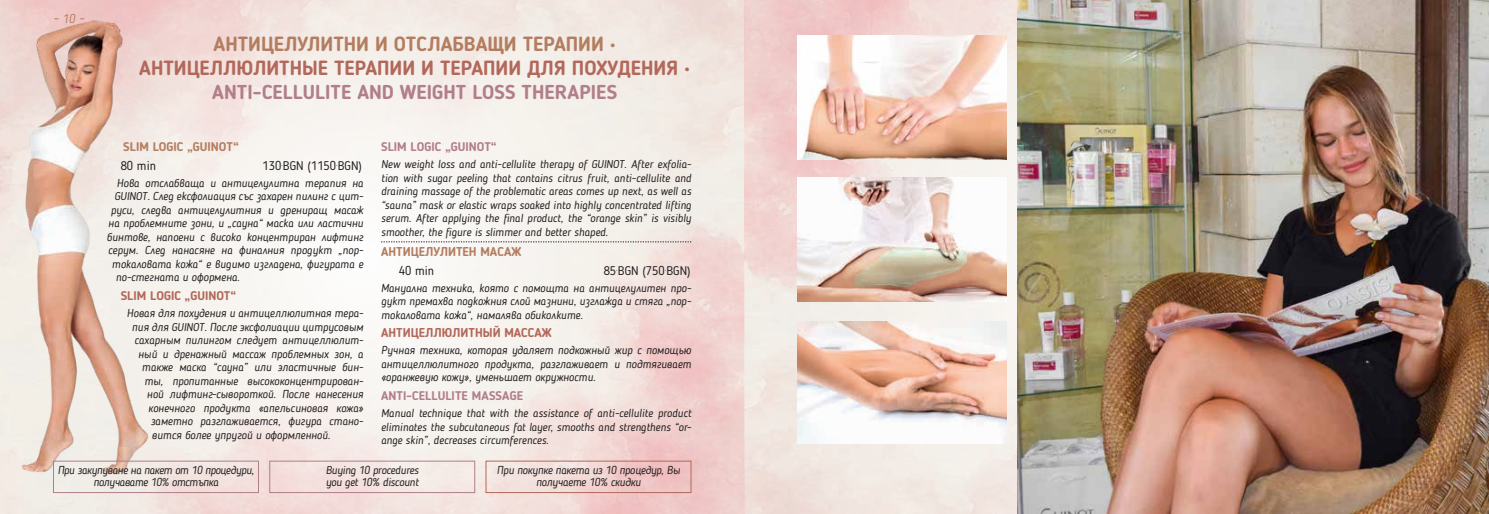
<style>
.page{position:relative;width:1489px;height:514px;background:#fff}
.page>*{position:absolute;margin:0;border:0;box-sizing:border-box;transform-origin:0 0}
.t1{font:700 20px "Blogger Sans";color:#b2685a}
.t2{font:700 20px "Blogger Sans";color:#b17e8a}
.t3{font:700 20px "Blogger Sans";color:#b37d60}
.t4{font:12.5px "Blogger Sans";color:#231f20}
.t5{font:700 12.5px "Blogger Sans";color:#b2685a}
.t6{font:700 12.5px "Blogger Sans";color:#b17e8a}
.t7{font:700 12.5px "Blogger Sans";color:#b37d60}
.t8{font:italic 12.5px "Blogger Sans";color:#b37d60}
.t9{font:italic 11.25px/13.5px "Blogger Sans";color:#231f20;text-align:justify}
.t10{font:italic 11.25px/12.5px "Blogger Sans";letter-spacing:-.02em;color:#231f20}
.t11{font:italic 11.25px/12.5px "Blogger Sans";letter-spacing:-.03em;color:#231f20;text-align:center}
</style>
<div class="page">
<img style="left:0;top:0;width:744px;height:514px">
<svg style="left:744px;top:0;width:273px;height:514px;background:#f1e0dc"></svg>
<img style="left:0;top:9px;width:153px;height:482px">
<svg style="left:381px;top:242px;width:310px;height:1px"></svg>
<div style="left:53px;top:461px;width:206px;height:32px;border:1px solid #b17e8a"></div>
<div style="left:269px;top:461px;width:206px;height:32px;border:1px solid #b17e8a"></div>
<div style="left:485px;top:461px;width:206px;height:32px;border:1px solid #b2685a"></div>
<img style="left:1017px;top:0;width:471px;height:514px">
<img style="left:797px;top:35px;width:209px;height:125px">
<img style="left:797px;top:177px;width:209px;height:125px">
<img style="left:797px;top:322px;width:209px;height:121px">
<p class="t8" style="left:53px;top:11px;width:33px">~ 10 ~</p>
<h1 class="t3" style="left:213px;top:32px;width:404px">АНТИЦЕЛУЛИТНИ И ОТСЛАБВАЩИ ТЕРАПИИ •</h1>
<h1 class="t1" style="left:139px;top:56px;width:552px">АНТИЦЕЛЛЮЛИТНЫЕ ТЕРАПИИ И ТЕРАПИИ ДЛЯ ПОХУДЕНИЯ •</h1>
<h1 class="t2" style="left:212px;top:80px;width:406px">ANTI-CELLULITE AND WEIGHT LOSS THERAPIES</h1>
<p class="t7" style="left:123px;top:139px;width:117px">SLIM LOGIC „GUINOT“</p>
<p class="t4" style="left:121px;top:158px;width:37px">80 min</p>
<p class="t4" style="left:262px;top:158px;width:101px">130<sup>.</sup>BGN (1150<sup>.</sup>BGN)</p>
<p class="t9" style="left:117px;top:176px;width:248px">Нова отслабваща и антицелулитна терапия на</p>
<p class="t9" style="left:114px;top:190px;width:250px">GUINOT. След ексфолиация със захарен пилинг с цит-</p>
<p class="t9" style="left:111px;top:203px;width:254px">руси, следва антицелулитния и дрениращ масаж</p>
<p class="t9" style="left:108px;top:217px;width:257px">на проблемните зони, и „сауна“ маска или ластични</p>
<p class="t9" style="left:107px;top:230px;width:258px">бинтове, напоени с високо концентриран лифтинг</p>
<p class="t9" style="left:108px;top:244px;width:257px">серум. След нанасяне на финалния продукт „пор-</p>
<p class="t9" style="left:112px;top:257px;width:253px">токаловата кожа“ е видимо изгладена, фигурата е</p>
<p class="t9" style="left:116px;top:271px;width:126px">по-стегната и оформена.</p>
<p class="t5" style="left:121px;top:288px;width:117px">SLIM LOGIC „GUINOT“</p>
<p class="t9" style="left:127px;top:306px;width:238px">Новая для похудения и антицеллюлитная тера-</p>
<p class="t9" style="left:132px;top:320px;width:233px">пия для GUINOT. После эксфолиации цитрусовым</p>
<p class="t9" style="left:134px;top:333px;width:230px">сахарным пилингом следует антицеллюлит-</p>
<p class="t9" style="left:138px;top:347px;width:227px">ный и дренажный массаж проблемных зон, а</p>
<p class="t9" style="left:142px;top:360px;width:223px">также маска “сауна” или эластичные бин-</p>
<p class="t9" style="left:144px;top:374px;width:220px">ты, пропитанные высококонцентрирован-</p>
<p class="t9" style="left:147px;top:387px;width:218px">ной лифтинг-сывороткой. После нанесения</p>
<p class="t9" style="left:148px;top:401px;width:216px">конечного продукта «апельсиновая кожа»</p>
<p class="t9" style="left:151px;top:414px;width:214px">заметно разглаживается, фигура стано-</p>
<p class="t9" style="left:152px;top:428px;width:180px">вится более упругой и оформленной.</p>
<p class="t6" style="left:381px;top:139px;width:117px">SLIM LOGIC „GUINOT“</p>
<p class="t9" style="left:381px;top:158px;width:312px">New weight loss and anti-cellulite therapy of GUINOT. After exfolia&shy;tion with sugar peeling that contains citrus fruit, anti-cellulite and draining massage of the problematic areas comes up next, as well as “sauna” mask or elastic wraps soaked into highly concentrated lifting serum. After applying the final product, the “orange skin” is visibly smoother, the figure is slimmer and better shaped.</p>
<p class="t7" style="left:381px;top:244px;width:142px">АНТИЦЕЛУЛИТЕН МАСАЖ</p>
<p class="t4" style="left:399px;top:263px;width:37px">40 min</p>
<p class="t4" style="left:603px;top:263px;width:88px">85<sup>.</sup>BGN (750<sup>.</sup>BGN)</p>
<p class="t9" style="left:381px;top:281px;width:312px">Мануална техника, която с помощта на антицелулитен про&shy;дукт премахва подкожния слой мазнини, изглажда и стяга „пор&shy;токаловата кожа“, намалява обиколките.</p>
<p class="t5" style="left:381px;top:325px;width:172px">АНТИЦЕЛЛЮЛИТНЫЙ МАССАЖ</p>
<p class="t9" style="left:381px;top:344px;width:312px">Ручная техника, которая удаляет подкожный жир с помощью антицеллюлитного продукта, разглаживает и подтягивает «оранжевую кожу», уменьшает окружности.</p>
<p class="t6" style="left:381px;top:388px;width:143px">ANTI-CELLULITE MASSAGE</p>
<p class="t9" style="left:381px;top:406px;width:312px">Manual technique that with the assistance of anti-cellulite product eliminates the subcutaneous fat layer, smooths and strengthens “or&shy;ange skin”, decreases circumferences.</p>
<p class="t11" style="left:58px;top:463px;width:198px">При закупуване на пакет от 10 процедури, получавате 10% отстъпка</p>
<p class="t10" style="left:326px;top:463px;width:95px">Buying 10 procedures you get 10% discount</p>
<p class="t10" style="left:497px;top:463px;width:185px;text-align:center">При покупке пакета из 10 процедур, Вы получаете 10% скидки</p>
</div>
